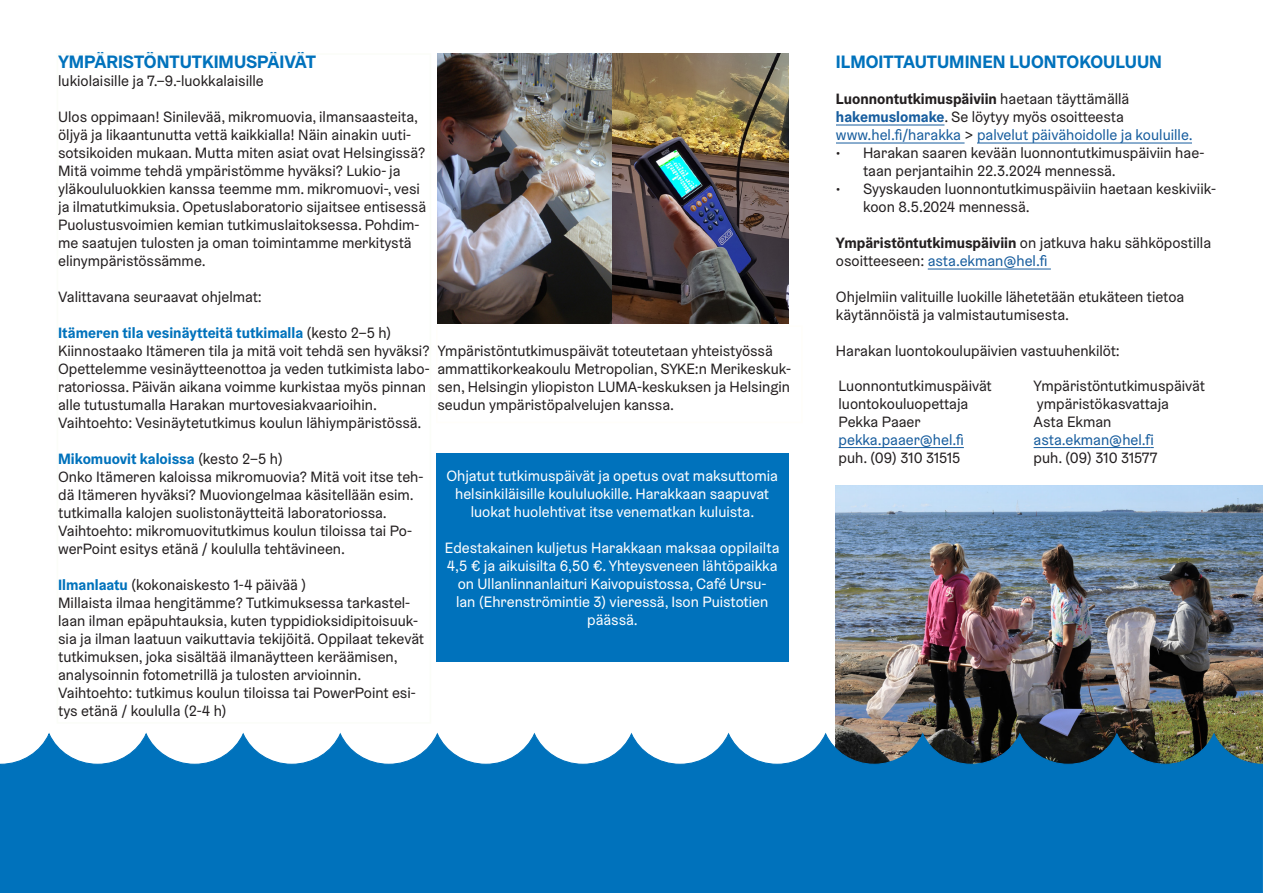
<style>
.page{position:relative;width:1263px;height:893px;background:#fff}
.page>*{position:absolute;margin:0;border:0;box-sizing:border-box;transform-origin:0 0}
.t1{font:700 18px "Helsinki Grotesk";color:#0072bc}
.leipis{font:15px/18px "Helsinki Grotesk";color:#231f20}
.leipis_valkoinen{font:15px/18px "Helsinki Grotesk";color:#fff;text-align:center}
.leipis-2{font:15px "Helsinki Grotesk";color:#175d9e}
.t2{font:700 15px "Helsinki Grotesk";color:#0072bc}
.t3{font:700 15px "Helsinki Grotesk";color:#231f20}
.s1{font-weight:400;color:#231f20}
.s2{font-weight:700;color:#0072bc}
.s3{font-weight:400}
.s4{font-weight:700;color:#175d9e}
.s5{color:#231f20}
.s6{font-weight:700}
.s7{color:#175d9e}
</style>
<div class="page">
<div style="left:436px;top:453px;width:352px;height:208px;background:#0072bc"></div>
<hr style="left:836px;top:125px;width:108px;height:1px;background:#175d9e">
<hr style="left:836px;top:143px;width:128px;height:1px;background:#175d9e">
<hr style="left:977px;top:143px;width:215px;height:1px;background:#175d9e">
<hr style="left:928px;top:269px;width:123px;height:1px;background:#175d9e">
<hr style="left:838px;top:447px;width:126px;height:1px;background:#175d9e">
<hr style="left:1033px;top:447px;width:117px;height:1px;background:#175d9e">
<img style="left:836px;top:486px;width:427px;height:245px">
<svg style="left:0;top:731px;width:1263px;height:162px;background:#1c7cbb"></svg>
<img style="left:438px;top:53px;width:350px;height:270px">
<h2 class="t1" style="left:58px;top:50px;width:259px">YMPÄRISTÖNTUTKIMUSPÄIVÄT</h2>
<p class="leipis" style="left:58px;top:72px;width:207px">lukiolaisille ja 7.–9.-luokkalaisille</p>
<p class="leipis" style="left:58px;top:108px;width:369px">Ulos oppimaan! Sinilevää, mikromuovia, ilmansaasteita, öljyä ja likaantunutta vettä kaikkialla! Näin ainakin uuti&shy;sotsikoiden mukaan. Mutta miten asiat ovat Helsingissä?</p>
<p class="leipis" style="left:58px;top:162px;width:370px">Mitä voimme tehdä ympäristömme hyväksi? Lukio- ja yläkoululuokkien kanssa teemme mm. mikromuovi-, vesi ja ilmatutkimuksia. Opetuslaboratorio sijaitsee entisessä Puolustusvoimien kemian tutkimuslaitoksessa. Pohdim&shy;me saatujen tulosten ja oman toimintamme merkitystä elinympäristössämme.</p>
<p class="leipis" style="left:58px;top:288px;width:205px">Valittavana seuraavat ohjelmat:</p>
<h3 class="t2" style="left:58px;top:323px;width:335px">Itämeren tila vesinäytteitä tutkimalla <span class="s1">(kesto 2–5 h)</span></h3>
<p class="leipis" style="left:58px;top:342px;width:373px">Kiinnostaako Itämeren tila ja mitä voit tehdä sen hyväksi?<br>Opettelemme vesinäytteenottoa ja veden tutkimista labo&shy;ratoriossa. Päivän aikana voimme kurkistaa myös pinnan alle tutustumalla Harakan murtovesiakvaarioihin.</p>
<p class="leipis" style="left:58px;top:414px;width:365px">Vaihtoehto: Vesinäytetutkimus koulun lähiympäristössä.</p>
<h3 class="t2" style="left:58px;top:449px;width:226px">Mikomuovit kaloissa <span class="s1">(kesto 2–5 h)</span></h3>
<p class="leipis" style="left:58px;top:468px;width:367px">Onko Itämeren kaloissa mikromuovia? Mitä voit itse teh&shy;dä Itämeren hyväksi? Muoviongelmaa käsitellään esim. tutkimalla kalojen suolistonäytteitä laboratoriossa.</p>
<p class="leipis" style="left:58px;top:522px;width:355px">Vaihtoehto: mikromuovitutkimus koulun tiloissa tai Po&shy;werPoint esitys etänä / koululla tehtävineen.</p>
<h3 class="leipis" style="left:58px;top:576px;width:250px"><span class="s2">Ilmanlaatu</span> (kokonaiskesto 1-4 päivää )</h3>
<p class="leipis" style="left:58px;top:594px;width:367px">Millaista ilmaa hengitämme? Tutkimuksessa tarkastel&shy;laan ilman epäpuhtauksia, kuten typpidioksidipitoisuuk&shy;sia ja ilman laatuun vaikuttavia tekijöitä. Oppilaat tekevät tutkimuksen, joka sisältää ilmanäytteen keräämisen, analysoinnin fotometrillä ja tulosten arvioinnin.</p>
<p class="leipis" style="left:58px;top:684px;width:359px">Vaihtoehto: tutkimus koulun tiloissa tai PowerPoint esi&shy;tys etänä / koululla (2-4 h)</p>
<p class="leipis" style="left:437px;top:342px;width:355px">Ympäristöntutkimuspäivät toteutetaan yhteistyössä ammattikorkeakoulu Metropolian, SYKE:n Merikeskuk&shy;sen, Helsingin yliopiston LUMA-keskuksen ja Helsingin seudun ympäristöpalvelujen kanssa.</p>
<p class="leipis_valkoinen" style="left:446px;top:466px;width:333px">Ohjatut tutkimuspäivät ja opetus ovat maksuttomia</p>
<p class="leipis_valkoinen" style="left:455px;top:484px;width:315px">helsinkiläisille koululuokille. Harakkaan saapuvat luokat huolehtivat itse venematkan kuluista.</p>
<p class="leipis_valkoinen" style="left:445px;top:538px;width:336px">Edestakainen kuljetus Harakkaan maksaa oppilailta 4,5 € ja aikuisilta 6,50 €. Yhteysveneen lähtöpaikka on Ullanlinnanlaituri Kaivopuistossa, Café Ursu-<br>lan (Ehrenströmintie 3) vieressä, Ison Puistotien päässä.</p>
<h2 class="t1" style="left:836px;top:50px;width:327px">ILMOITTAUTUMINEN LUONTOKOULUUN</h2>
<h2 class="t3" style="left:836px;top:89px;width:295px">Luonnontutkimuspäiviin <span class="s3">haetaan täyttämällä</span></h2>
<h2 class="leipis" style="left:836px;top:108px;width:289px"><span class="s4">hakemuslomake</span>. Se löytyy myös osoitteesta</h2>
<h2 class="leipis-2" style="left:836px;top:125px;width:358px">www.hel.fi/harakka <span class="s5">&gt;</span> palvelut päivähoidolle ja kouluille.</h2>
<p class="leipis" style="left:863px;top:144px;width:343px;text-indent:-27px">• Harakan saaren kevään luonnontutkimuspäiviin hae&shy;taan perjantaihin 22.3.2024 mennessä.</p>
<p class="leipis" style="left:863px;top:180px;width:354px;text-indent:-27px">• Syyskauden luonnontutkimuspäiviin haetaan keskiviik&shy;koon 8.5.2024 mennessä.</p>
<h2 class="leipis" style="left:836px;top:234px;width:377px"><span class="s6">Ympäristöntutkimuspäiviin</span> on jatkuva haku sähköpostilla osoitteeseen: <span class="s7">asta.ekman@hel.fi</span></h2>
<h2 class="leipis" style="left:836px;top:288px;width:350px">Ohjelmiin valituille luokille lähetetään etukäteen tietoa käytännöistä ja valmistautumisesta.</h2>
<h2 class="leipis" style="left:836px;top:342px;width:285px">Harakan luontokoulupäivien vastuuhenkilöt:</h2>
<p class="leipis" style="left:838px;top:376px;width:155px">Luonnontutkimuspäivät</p>
<p class="leipis" style="left:838px;top:394px;width:131px">luontokouluopettaja</p>
<p class="leipis" style="left:838px;top:412px;width:84px">Pekka Paaer</p>
<p class="leipis-2" style="left:838px;top:430px;width:127px">pekka.paaer@hel.fi</p>
<p class="leipis" style="left:838px;top:448px;width:123px">puh. (09) 310 31515</p>
<p class="leipis" style="left:1033px;top:376px;width:173px">Ympäristöntutkimuspäivät</p>
<p class="leipis" style="left:1037px;top:394px;width:134px">ympäristökasvattaja</p>
<p class="leipis" style="left:1033px;top:412px;width:79px">Asta Ekman</p>
<p class="leipis-2" style="left:1033px;top:430px;width:122px">asta.ekman@hel.fi</p>
<p class="leipis" style="left:1033px;top:448px;width:125px">puh. (09) 310 31577</p>
</div>
